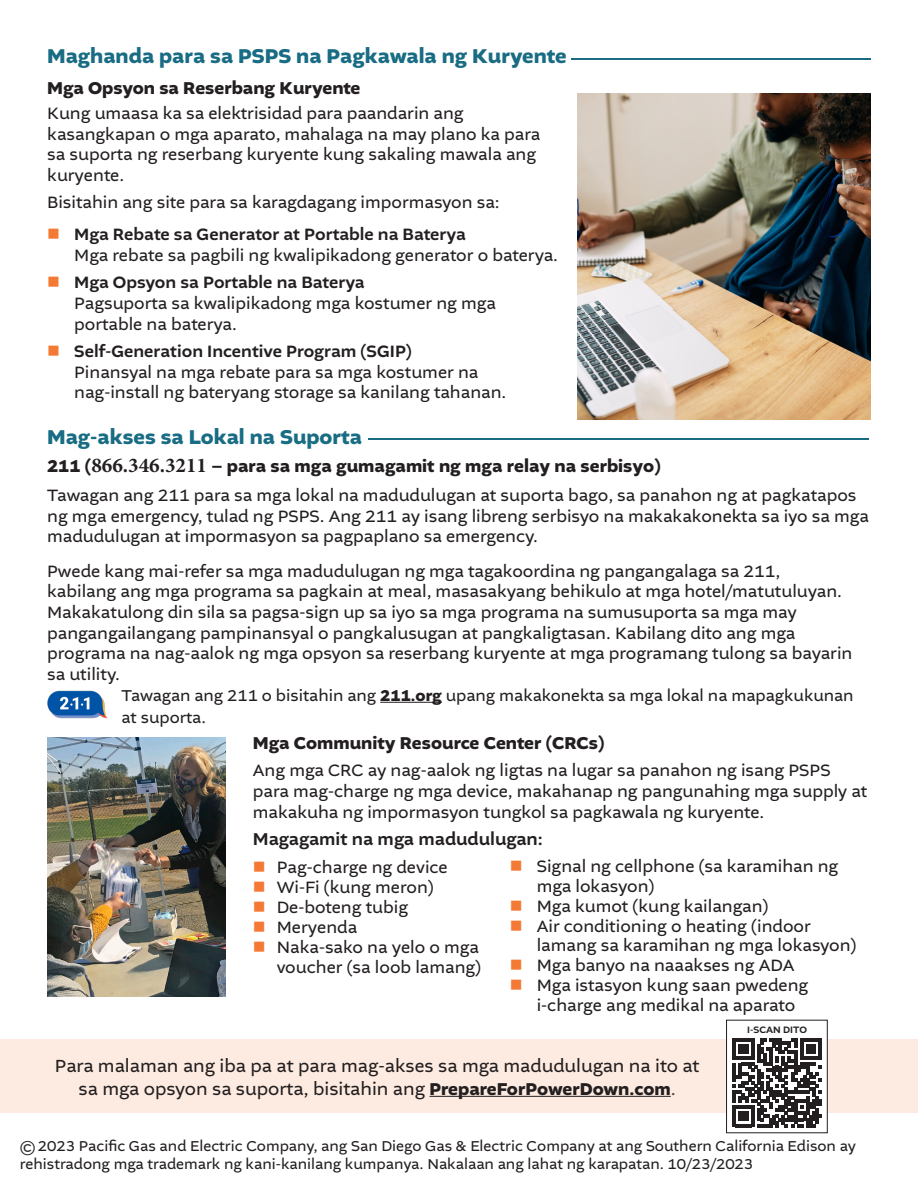
<style>
.page{position:relative;width:918px;height:1188px;background:#fff}
.page>*{position:absolute;margin:0;border:0;box-sizing:border-box;transform-origin:0 0}
.t1{font:700 21px "Altivo";color:#186c83}
.t2{font:18.45px/22px "Altivo";color:#231f20;text-align:center}
.t3{font:700 18px "Altivo";color:#231f20}
.t4{font:500 18px "Altivo";color:#231f20}
.t5{font:18px "Altivo";color:#231f20}
.t6{font:17.25px/20.7px "Altivo";color:#231f20}
.t7{font:16.5px/22.5px "Altivo";color:#231f20}
.t8{font:15px/18px "Altivo";color:#231f20}
.t9{font:500 9.75px "Altivo";color:#231f20}
.s1{font-weight:500}
.s2{font-family:"Minion Pro";font-size:21px}
.s3{font-weight:700}
.s4{font-weight:700;font-size:18px}
.s5{font-size:18px;color:#414042}
</style>
<div class="page">
<img style="left:578px;top:94px;width:293px;height:326px">
<img style="left:47px;top:737px;width:179px;height:259px">
<hr style="left:380px;top:702px;width:62px;height:1px;background:#231f20">
<svg style="left:58px;top:690px;width:34px;height:1px"></svg>
<img style="left:47px;top:691px;width:59px;height:28px">
<div style="left:0;top:1040px;width:918px;height:73px;background:#fdebe1"></div>
<hr style="left:430px;top:1096px;width:241px;height:1px;background:#231f20">
<div style="left:727px;top:1020px;width:100px;height:113px;background:#fff"></div>
<svg style="left:733px;top:1038px;width:89px;height:89px"></svg>
<div style="left:726px;top:1020px;width:102px;height:113px;border:1px solid #231f20"></div>
<hr style="left:368px;top:438px;width:500px;height:2px;background:#186c83">
<hr style="left:571px;top:58px;width:300px;height:2px;background:#186c83">
<h2 class="t1" style="left:47px;top:42px;width:521px">Maghanda para sa PSPS na Pagkawala ng Kuryente</h2>
<h3 class="t3" style="left:47px;top:76px;width:315px">Mga Opsyon sa Reserbang Kuryente</h3>
<p class="t6" style="left:47px;top:103px;width:495px">Kung umaasa ka sa elektrisidad para paandarin ang kasangkapan o mga aparato, mahalaga na may plano ka para sa suporta ng reserbang kuryente kung sakaling mawala ang kuryente.</p>
<p class="t6" style="left:47px;top:193px;width:454px">Bisitahin ang site para sa karagdagang impormasyon sa:</p>
<p class="t6" style="left:74px;top:224px;width:485px"><span class="s1">Mga Rebate sa Generator at Portable na Baterya<br></span>Mga rebate sa pagbili ng kwalipikadong generator o baterya.</p>
<p class="t6" style="left:74px;top:272px;width:423px"><span class="s1">Mga Opsyon sa Portable na Baterya<br></span>Pagsuporta sa kwalipikadong mga kostumer ng mga portable na baterya.</p>
<p class="t6" style="left:74px;top:341px;width:434px"><span class="s1">Self-Generation Incentive Program (SGIP)<br></span>Pinansyal na mga rebate para sa mga kostumer na nag-install ng bateryang storage sa kanilang tahanan.</p>
<h2 class="t1" style="left:47px;top:424px;width:316px">Mag-akses sa Lokal na Suporta</h2>
<h2 class="t3" style="left:47px;top:454px;width:615px">211 (<span class="s2">866.346.3211</span> – para sa mga gumagamit ng mga relay na serbisyo)</h2>
<h2 class="t6" style="left:47px;top:485px;width:823px">Tawagan ang 211 para sa mga lokal na madudulugan at suporta bago, sa panahon ng at pagkatapos ng mga emergency, tulad ng PSPS. Ang 211 ay isang libreng serbisyo na makakakonekta sa iyo sa mga madudulugan at impormasyon sa pagpaplano sa emergency.</h2>
<h2 class="t6" style="left:47px;top:561px;width:807px">Pwede kang mai-refer sa mga madudulugan ng mga tagakoordina ng pangangalaga sa 211, kabilang ang mga programa sa pagkain at meal, masasakyang behikulo at mga hotel/matutuluyan.<br>Makakatulong din sila sa pagsa-sign up sa iyo sa mga programa na sumusuporta sa mga may pangangailangang pampinansyal o pangkalusugan at pangkaligtasan. Kabilang dito ang mga programa na nag-aalok ng mga opsyon sa reserbang kuryente at mga programang tulong sa bayarin sa utility.</h2>
<p class="t7" style="left:122px;top:684px;width:734px">Tawagan ang 211 o bisitahin ang <span class="s3">211.org</span> upang makakonekta sa mga lokal na mapagkukunan at suporta.</p>
<h3 class="t3" style="left:253px;top:731px;width:353px">Mga Community Resource Center (CRCs)</h3>
<p class="t6" style="left:253px;top:760px;width:616px">Ang mga CRC ay nag-aalok ng ligtas na lugar sa panahon ng isang PSPS para mag-charge ng mga device, makahanap ng pangunahing mga supply at makakuha ng impormasyon tungkol sa pagkawala ng kuryente.</p>
<p class="t6" style="left:277px;top:857px;width:173px">Pag-charge ng device</p>
<p class="t6" style="left:277px;top:877px;width:159px">Wi-Fi (kung meron)</p>
<p class="t6" style="left:277px;top:897px;width:133px">De-boteng tubig</p>
<p class="t6" style="left:277px;top:917px;width:82px">Meryenda</p>
<p class="t6" style="left:277px;top:937px;width:206px;line-height:20px">Naka-sako na yelo o mga voucher (sa loob lamang)</p>
<p class="t4" style="left:253px;top:827px;width:292px">Magagamit na mga madudulugan:</p>
<p class="t6" style="left:537px;top:856px;width:303px;line-height:20px">Signal ng cellphone (sa karamihan ng mga lokasyon)</p>
<p class="t6" style="left:537px;top:896px;width:233px">Mga kumot (kung kailangan)</p>
<p class="t6" style="left:537px;top:916px;width:321px;line-height:20px">Air conditioning o heating (indoor lamang sa karamihan ng mga lokasyon)</p>
<p class="t6" style="left:537px;top:956px;width:259px">Mga banyo na naaakses ng ADA</p>
<p class="t6" style="left:537px;top:976px;width:273px;line-height:20px">Mga istasyon kung saan pwedeng i-charge ang medikal na aparato</p>
<p class="t2" style="left:55px;top:1055px;width:646px">Para malaman ang iba pa at para mag-akses sa mga madudulugan na ito at sa mga opsyon sa suporta, bisitahin ang <span class="s4">PrepareForPowerDown.com</span><span class="s5">.</span></p>
<p class="t9" style="left:747px;top:1023px;width:61px">I-SCAN DITO</p>
<p class="t8" style="left:20px;top:1137px;width:837px;text-indent:18px">2023 Pacific Gas and Electric Company, ang San Diego Gas &amp; Electric Company at ang Southern California Edison ay rehistradong mga trademark ng kani-kanilang kumpanya. Nakalaan ang lahat ng karapatan. 10/23/2023</p>
<p class="t5" style="left:20px;top:1136px;width:17px">©</p>
</div>
